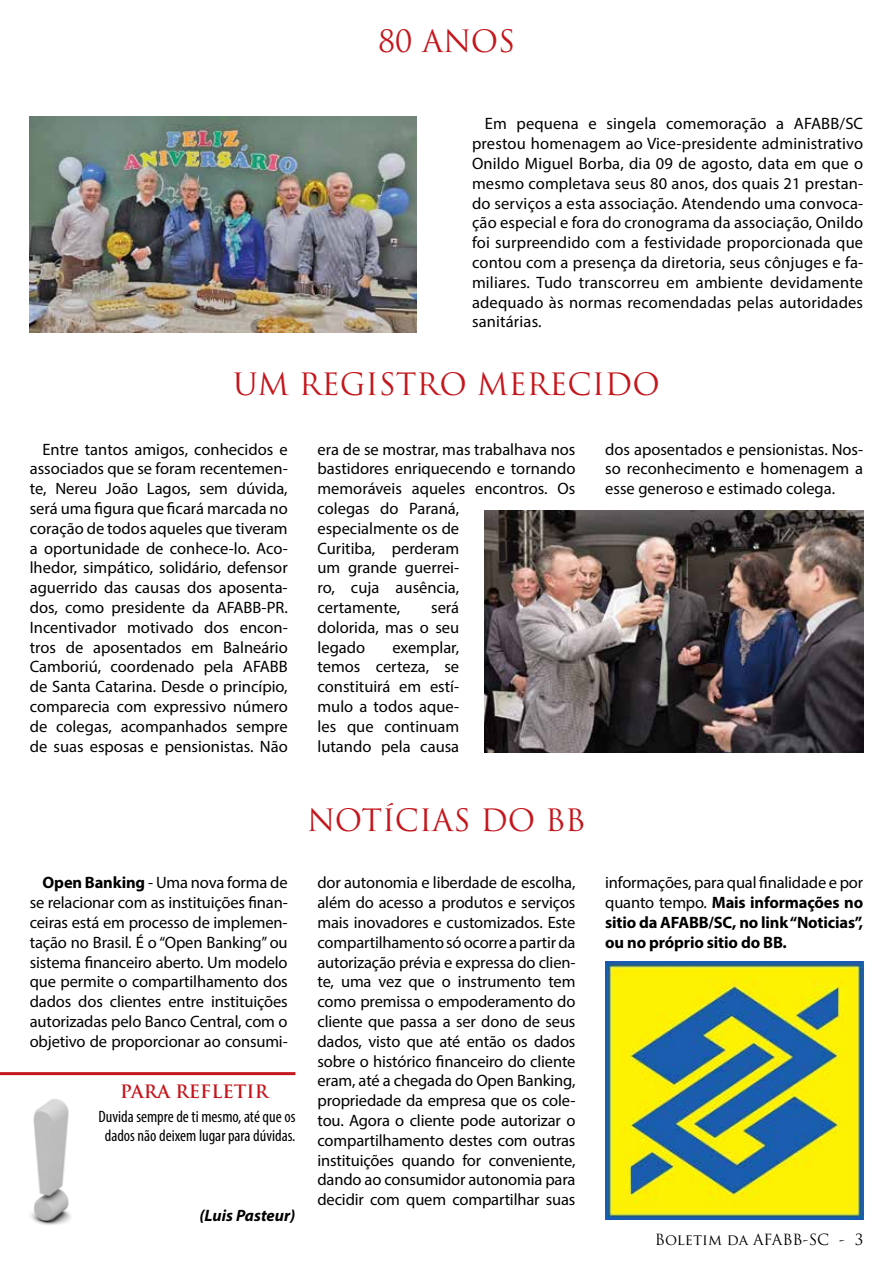
<style>
.page{position:relative;width:893px;height:1263px;background:#fff}
.page>*{position:absolute;margin:0;border:0;box-sizing:border-box;transform-origin:0 0}
.t1{font:30px "Trajan Pro";color:#c4161c}
.t2{font:700 18px "Trajan Pro";color:#c4161c}
.t3{font:16.5px/19.8px "Myriad Pro";color:#000;text-align:justify}
.t4{font:700 16.5px/19.8px "Myriad Pro";letter-spacing:-.01em;color:#000;text-align:justify}
.t5{font:condensed 16.5px/19.8px "Myriad Pro";color:#000;text-align:center}
.t6{font:italic 700 16.5px "Myriad Pro";color:#000}
.t7{font:15px "Trajan Pro";color:#000}
.s1{font-weight:700}
.s2{font-weight:400}
</style>
<div class="page">
<img style="left:30px;top:1099px;width:41px;height:126px">
<hr style="left:0;top:1072px;width:295px;height:3px;background:#c4161c">
<img style="left:485px;top:510px;width:379px;height:243px">
<img style="left:30px;top:117px;width:387px;height:216px">
<img style="left:605px;top:961px;width:259px;height:258px">
<h1 class="t1" style="left:378px;top:22px;width:139px">80 ANOS</h1>
<p class="t3" style="left:472px;top:114px;width:393px;text-indent:13px">Em pequena e singela comemoração a AFABB/SC prestou homenagem ao Vice-presidente administrativo Onildo Miguel Borba, dia 09 de agosto, data em que o mesmo completava seus 80 anos, dos quais 21 prestan&shy;do serviços a esta associação. Atendendo uma convoca&shy;ção especial e fora do cronograma da associação, Onildo foi surpreendido com a festividade proporcionada que contou com a presença da diretoria, seus cônjuges e fa&shy;miliares. Tudo transcorreu em ambiente devidamente adequado às normas recomendadas pelas autoridades sanitárias.</p>
<h1 class="t1" style="left:233px;top:365px;width:428px">UM REGISTRO MERECIDO</h1>
<p class="t3" style="left:30px;top:439px;width:259px;text-indent:13px">Entre tantos amigos, conhecidos e associados que se foram recentemen&shy;te, Nereu João Lagos, sem dúvida, será uma figura que ficará marcada no coração de todos aqueles que tiveram a oportunidade de conhece-lo. Aco&shy;lhedor, simpático, solidário, defensor aguerrido das causas dos aposenta&shy;dos, como presidente da AFABB-PR.<br>Incentivador motivado dos encon&shy;tros de aposentados em Balneário Camboriú, coordenado pela AFABB de Santa Catarina. Desde o princípio, comparecia com expressivo número de colegas, acompanhados sempre de suas esposas e pensionistas. Não</p>
<p class="t3" style="left:317px;top:439px;width:259px;text-align:left">era de se mostrar, mas trabalhava nos bastidores enriquecendo e tornando memoráveis aqueles encontros. Os colegas do Paraná,<br>especialmente os de<br>Curitiba, perderam<br>um grande guerrei-<br>ro, cuja ausência,<br>certamente,</p>
<p class="t3" style="left:317px;top:597px;width:143px;text-indent:114px">será dolorida, mas o seu legado</p>
<p class="t3" style="left:317px;top:637px;width:143px;text-indent:75px">exemplar, temos certeza, se constituirá em estí&shy;mulo a todos aque&shy;les que continuam lutando pela causa</p>
<h1 class="t1" style="left:307px;top:801px;width:280px">NOTÍCIAS DO BB</h1>
<p class="t3" style="left:605px;top:439px;width:259px">dos aposentados e pensionistas. Nos&shy;so reconhecimento e homenagem a esse generoso e estimado colega.</p>
<p class="t3" style="left:30px;top:873px;width:259px;text-indent:13px"><span class="s1">Open Banking</span> - Uma nova forma de se relacionar com as instituições finan&shy;ceiras está em processo de implemen&shy;tação no Brasil. É o “Open Banking” ou sistema financeiro aberto. Um modelo que permite o compartilhamento dos dados dos clientes entre instituições autorizadas pelo Banco Central, com o objetivo de proporcionar ao consumi-</p>
<p class="t3" style="left:317px;top:873px;width:259px">dor autonomia e liberdade de escolha, além do acesso a produtos e serviços mais inovadores e customizados. Este compartilhamento só ocorre a partir da autorização prévia e expressa do clien&shy;te, uma vez que o instrumento tem como premissa o empoderamento do cliente que passa a ser dono de seus dados, visto que até então os dados sobre o histórico financeiro do cliente eram, até a chegada do Open Banking, propriedade da empresa que os cole&shy;tou. Agora o cliente pode autorizar o compartilhamento destes com outras instituições quando for conveniente, dando ao consumidor autonomia para decidir com quem compartilhar suas</p>
<p class="t4" style="left:605px;top:872px;width:259px"><span class="s2">informações, para qual finalidade e por quanto tempo.</span> Mais informações no sitio da AFABB/SC, no link “Noticias”, ou no próprio sitio do BB.</p>
<p class="t2" style="left:120px;top:1081px;width:150px">PARA REFLETIR</p>
<p class="t5" style="left:98px;top:1106px;width:199px">Duvida sempre de ti mesmo, até que os dados não deixem lugar para dúvidas.</p>
<p class="t6" style="left:199px;top:1204px;width:98px">(Luis Pasteur)</p>
<p class="t7" style="left:655px;top:1230px;width:210px">Boletim da AFABB-SC - 3</p>
</div>
